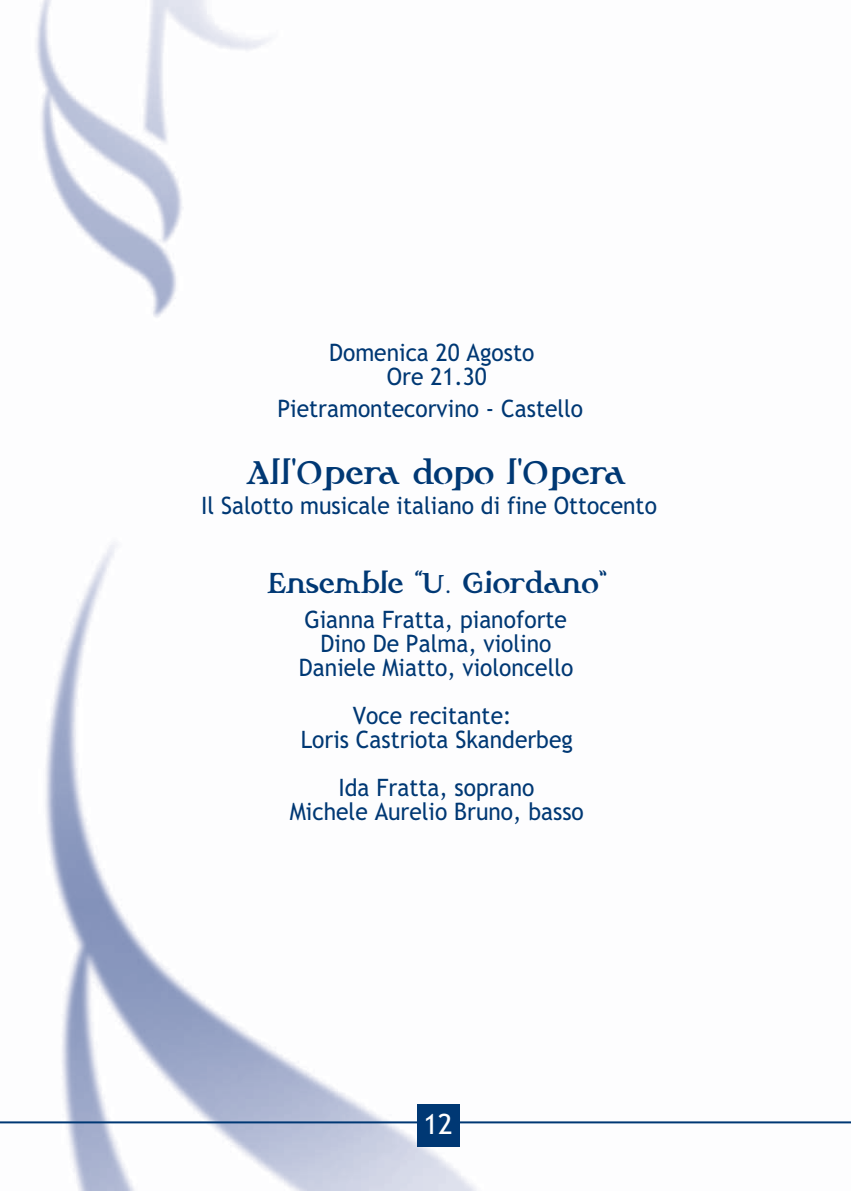
<style>
.page{position:relative;width:851px;height:1191px;background:#fff}
.page>*{position:absolute;margin:0;border:0;box-sizing:border-box;transform-origin:0 0}
.t1{font:700 32px "Fandango";color:#003874}
.t2{font:700 28px "Fandango";letter-spacing:-.025em;color:#003874}
.t3{font:28px "Trebuchet MS";color:#fff}
.t4{font:24px/24px "Trebuchet MS";color:#003874;text-align:center;scale:.95 1}
</style>
<div class="page">
<img style="left:0;top:0;width:850px;height:1191px">
<div style="left:416px;top:1104px;width:43px;height:43px;background:#003874"></div>
<hr style="left:0;top:1121px;width:850px;height:2px;background:#003874">
<p class="t4" style="left:329px;top:342px;width:217px">Domenica 20 Agosto<br>Ore 21.30</p>
<p class="t4" style="left:277px;top:399px;width:323px">Pietramontecorvino - Castello</p>
<h1 class="t1" style="left:246px;top:458px;width:382px">All'Opera dopo l'Opera</h1>
<p class="t4" style="left:201px;top:496px;width:481px">Il Salotto musicale italiano di fine Ottocento</p>
<p class="t2" style="left:268px;top:569px;width:340px">Ensemble “U. Giordano”</p>
<p class="t4" style="left:299px;top:609px;width:290px">Gianna Fratta, pianoforte<br>Dino De Palma, violino<br>Daniele Miatto, violoncello</p>
<p class="t4" style="left:300px;top:705px;width:288px">Voce recitante:<br>Loris Castriota Skanderbeg</p>
<p class="t4" style="left:290px;top:777px;width:311px">Ida Fratta, soprano<br>Michele Aurelio Bruno, basso</p>
<p class="t3" style="left:423px;top:1113px;width:31px">12</p>
</div>
